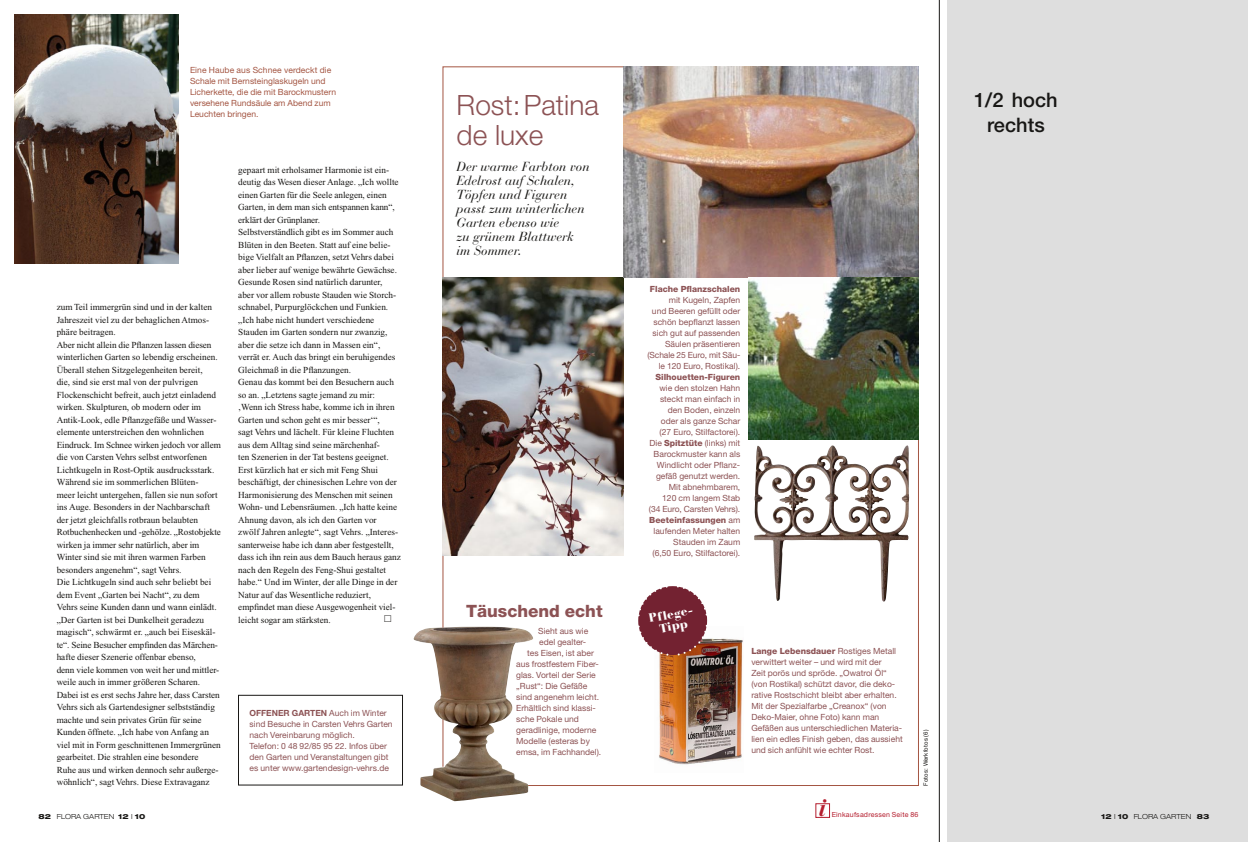
<style>
.page{position:relative;width:1248px;height:842px;background:#fff}
.page>*{position:absolute;margin:0;border:0;box-sizing:border-box;transform-origin:0 0}
.Head_Helvetica{font:300 28px/30px "Helvetica Neue LT";color:#8c5254}
.t1{font:italic 700 25.1px "Bauer Bodoni LT";color:#b51f2f}
.t2{font:500 20px "Helvetica Neue LT";color:#181715}
.Bu_regular{font:800 17px "Helvetica Neue LT";color:#8c5254}
.Vorspann_Bodoni{font:italic 13px/14px "Bauer Bodoni LT";color:#181715}
.t3{font:900 12px/12px "Bauer Bodoni LT";color:#fff;text-align:center}
.Lauftext{font:9.2px/12.5px "Times New Roman";color:#181715}
.Bu_regular-2{font:8.5px/11px "Helvetica Neue LT";color:#8c5254}
.Bu_regular-3{font:8.5px/11px "Helvetica Neue LT";color:#a45643}
.t4{font:300 expanded 7px "Helvetica Neue LT";color:#181715}
.t5{font:7px "Helvetica Neue LT";letter-spacing:.03em;color:#b51f2f}
._14_Fotozeile{font:6px "Helvetica Neue LT";letter-spacing:.02em;color:#181715}
.s1{font-weight:700}
.s2{font-weight:800}
</style>
<div class="page">
<div style="left:947px;top:0;width:300px;height:842px;background:#dedede"></div>
<hr style="left:938px;top:0;width:1px;height:842px;background:#181715">
<img style="left:442px;top:278px;width:182px;height:278px">
<img style="left:14px;top:14px;width:165px;height:250px">
<img style="left:413px;top:627px;width:120px;height:174px">
<img style="left:624px;top:66px;width:294px;height:212px">
<img style="left:659px;top:638px;width:84px;height:127px">
<img style="left:748px;top:278px;width:170px;height:161px">
<img style="left:758px;top:467px;width:82px;height:68px">
<svg style="left:638px;top:586px;width:71px;height:71px"></svg>
<div style="left:238px;top:695px;width:165px;height:90px;border:1px solid #181715"></div>
<p class="Bu_regular-3" style="left:190px;top:64px;width:147px">Eine Haube aus Schnee verdeckt die<br>Schale mit Bernsteinglaskugeln und<br>Licherkette, die die mit Barockmustern versehene Rundsäule am Abend zum<br>Leuchten bringen.</p>
<p class="Lauftext" style="left:57px;top:301px;width:157px">zum Teil immergrün sind und in der kalten<br>Jahreszeit viel zu der behaglichen Atmos&shy;phäre beitragen.</p>
<p class="Lauftext" style="left:57px;top:338px;width:166px">Aber nicht allein die Pflanzen lassen diesen winterlichen Garten so lebendig erscheinen.<br>Überall stehen Sitzgelegenheiten bereit,<br>die, sind sie erst mal von der pulvrigen Flockenschicht befreit, auch jetzt einladend wirken. Skulpturen, ob modern oder im Antik-Look, edle Pflanzgefäße und Wasser&shy;elemente unterstreichen den wohnlichen Eindruck. Im Schnee wirken jedoch vor allem die von Carsten Vehrs selbst entworfenen Lichtkugeln in Rost-Optik ausdrucksstark.<br>Während sie im sommerlichen Blüten-<br>meer leicht untergehen, fallen sie nun sofort ins Auge. Besonders in der Nachbarschaft der jetzt gleichfalls rotbraun belaubten Rotbuchenhecken und -gehölze. „Rostobjekte wirken ja immer sehr natürlich, aber im Winter sind sie mit ihren warmen Farben besonders angenehm“, sagt Vehrs.</p>
<p class="Lauftext" style="left:57px;top:576px;width:164px">Die Lichtkugeln sind auch sehr beliebt bei dem Event „Garten bei Nacht“, zu dem Vehrs seine Kunden dann und wann einlädt. „Der Garten ist bei Dunkelheit geradezu magisch“, schwärmt er. „auch bei Eiseskäl&shy;te“. Seine Besucher empfinden das Märchen&shy;hafte dieser Szenerie offenbar ebenso,<br>denn viele kommen von weit her und mittler&shy;weile auch in immer größeren Scharen.</p>
<p class="Lauftext" style="left:57px;top:688px;width:165px">Dabei ist es erst sechs Jahre her, dass Carsten Vehrs sich als Gartendesigner selbstständig machte und sein privates Grün für seine Kunden öffnete. „Ich habe von Anfang an viel mit in Form geschnittenen Immergrünen gearbeitet. Die strahlen eine besondere<br>Ruhe aus und wirken dennoch sehr außerge&shy;wöhnlich“, sagt Vehrs. Diese Extravaganz</p>
<p class="Lauftext" style="left:238px;top:163px;width:162px">gepaart mit erholsamer Harmonie ist ein&shy;deutig das Wesen dieser Anlage. „Ich wollte einen Garten für die Seele anlegen, einen Garten, in dem man sich entspannen kann“, erklärt der Grünplaner.</p>
<p class="Lauftext" style="left:238px;top:226px;width:160px">Selbstverständlich gibt es im Sommer auch Blüten in den Beeten. Statt auf eine belie&shy;bige Vielfalt an Pflanzen, setzt Vehrs dabei aber lieber auf wenige bewährte Gewächse.<br>Gesunde Rosen sind natürlich darunter, aber vor allem robuste Stauden wie Storch&shy;schnabel, Purpurglöckchen und Funkien. „Ich habe nicht hundert verschiedene Stauden im Garten sondern nur zwanzig, aber die setze ich dann in Massen ein“, verrät er. Auch das bringt ein beruhigendes Gleichmaß in die Pflanzungen.</p>
<p class="Lauftext" style="left:238px;top:376px;width:164px">Genau das kommt bei den Besuchern auch so an. „Letztens sagte jemand zu mir: ‚Wenn ich Stress habe, komme ich in ihren Garten und schon geht es mir besser‘“,<br>sagt Vehrs und lächelt. Für kleine Fluchten aus dem Alltag sind seine märchenhaf-<br>ten Szenerien in der Tat bestens geeignet.<br>Erst kürzlich hat er sich mit Feng Shui beschäftigt, der chinesischen Lehre von der Harmonisierung des Menschen mit seinen Wohn- und Lebensräumen. „Ich hatte keine Ahnung davon, als ich den Garten vor<br>zwölf Jahren anlegte“, sagt Vehrs. „Interes&shy;santerweise habe ich dann aber festgestellt, dass ich ihn rein aus dem Bauch heraus ganz nach den Regeln des Feng-Shui gestaltet habe.“ Und im Winter, der alle Dinge in der Natur auf das Wesentliche reduziert, empfindet man diese Ausgewogenheit viel&shy;leicht sogar am stärksten.</p>
<p class="Bu_regular-2" style="left:249px;top:707px;width:145px"><span class="s1">OFFENER GARTEN</span> Auch im Winter sind Besuche in Carsten Vehrs Garten nach Vereinbarung möglich.<br>Telefon: 0 48 92/85 95 22. Infos über den Garten und Veranstaltungen gibt es unter www.gartendesign-vehrs.de</p>
<p class="Head_Helvetica" style="left:456px;top:89px;width:144px">Rost: Patina de luxe</p>
<p class="Vorspann_Bodoni" style="left:456px;top:159px;width:134px">Der warme Farbton von<br>Edelrost auf Schalen,<br>Töpfen und Figuren passt zum winterlichen<br>Garten ebenso wie<br>zu grünem Blattwerk im Sommer.</p>
<p class="Bu_regular-2" style="left:647px;top:283px;width:94px;text-align:right"><span class="s2">Flache Pflanzschalen </span>mit Kugeln, Zapfen<br>und Beeren gefüllt oder schön bepflanzt lassen sich gut auf passenden<br>Säulen präsentieren (Schale 25 Euro, mit Säu&shy;le 120 Euro, Rostikal).<br><span class="s2">Silhouetten-Figuren </span>wie den stolzen Hahn steckt man einfach in den Boden, einzeln<br>oder als ganze Schar (27 Euro, Stilfactorei).<br>Die <span class="s2">Spitztüte</span> (links) mit<br>Barockmuster kann als<br>Windlicht oder Pflanz&shy;gefäß genutzt werden.<br>Mit abnehmbarem,<br>120 cm langem Stab<br>(34 Euro, Carsten Vehrs).<br><span class="s2">Beeteinfassungen</span> am laufenden Meter halten<br>Stauden im Zaum<br>(6,50 Euro, Stilfactorei).</p>
<p class="Bu_regular" style="left:466px;top:601px;width:138px">Täuschend echt</p>
<p class="t3" style="left:648px;top:612px;width:53px;rotate:-11deg">Pflege-<br>Tipp</p>
<p class="Bu_regular-2" style="left:538px;top:625px;width:52px">Sieht aus wie</p>
<p class="Bu_regular-2" style="left:539px;top:636px;width:48px">edel gealter-</p>
<p class="Bu_regular-2" style="left:527px;top:647px;width:68px">tes Eisen, ist aber</p>
<p class="Bu_regular-2" style="left:516px;top:658px;width:84px">aus frostfestem Fiber-</p>
<p class="Bu_regular-2" style="left:516px;top:669px;width:81px">glas. Vorteil der Serie</p>
<p class="Bu_regular-2" style="left:516px;top:680px;width:73px">„Rust“: Die Gefäße</p>
<p class="Bu_regular-2" style="left:516px;top:691px;width:84px">sind angenehm leicht.</p>
<p class="Bu_regular-2" style="left:516px;top:702px;width:81px">Erhältlich sind klassi-</p>
<p class="Bu_regular-2" style="left:516px;top:713px;width:64px">sche Pokale und</p>
<p class="Bu_regular-2" style="left:516px;top:724px;width:82px">geradlinige, moderne</p>
<p class="Bu_regular-2" style="left:516px;top:735px;width:75px">Modelle (esteras by</p>
<p class="Bu_regular-2" style="left:516px;top:746px;width:87px">emsa, im Fachhandel).</p>
<p class="Bu_regular-2" style="left:751px;top:646px;width:153px"><span class="s2">Lange Lebensdauer</span> Rostiges Metall verwittert weiter – und wird mit der<br>Zeit porös und spröde. „Owatrol Öl“ (von Rostikal) schützt davor, die deko&shy;rative Rostschicht bleibt aber erhalten.<br>Mit der Spezialfarbe „Creanox“ (von Deko-Maier, ohne Foto) kann man Gefäßen aus unterschiedlichen Materia&shy;lien ein edles Finish geben, das aussieht und sich anfühlt wie echter Rost.</p>
<p class="_14_Fotozeile" style="left:922px;top:786px;width:58px;rotate:-90deg">Fotos: Werkfotos (6)</p>
<p class="t2" style="left:974px;top:88px;width:85px">1/2 hoch</p>
<p class="t2" style="left:987px;top:113px;width:59px">rechts</p>
<p class="t1" style="left:818px;top:792px;width:10px">i</p>
<p class="t5" style="left:831px;top:810px;width:88px">Einkaufsadressen Seite 86</p>
<p class="t4" style="left:39px;top:813px;width:108px"><span class="s2">82</span> FLORA GARTEN <span class="s2">12</span> I <span class="s2">10</span></p>
<p class="t4" style="left:1100px;top:813px;width:110px"><span class="s2">12</span> I <span class="s2">10</span> FLORA GARTEN <span class="s2">83</span></p>
</div>
